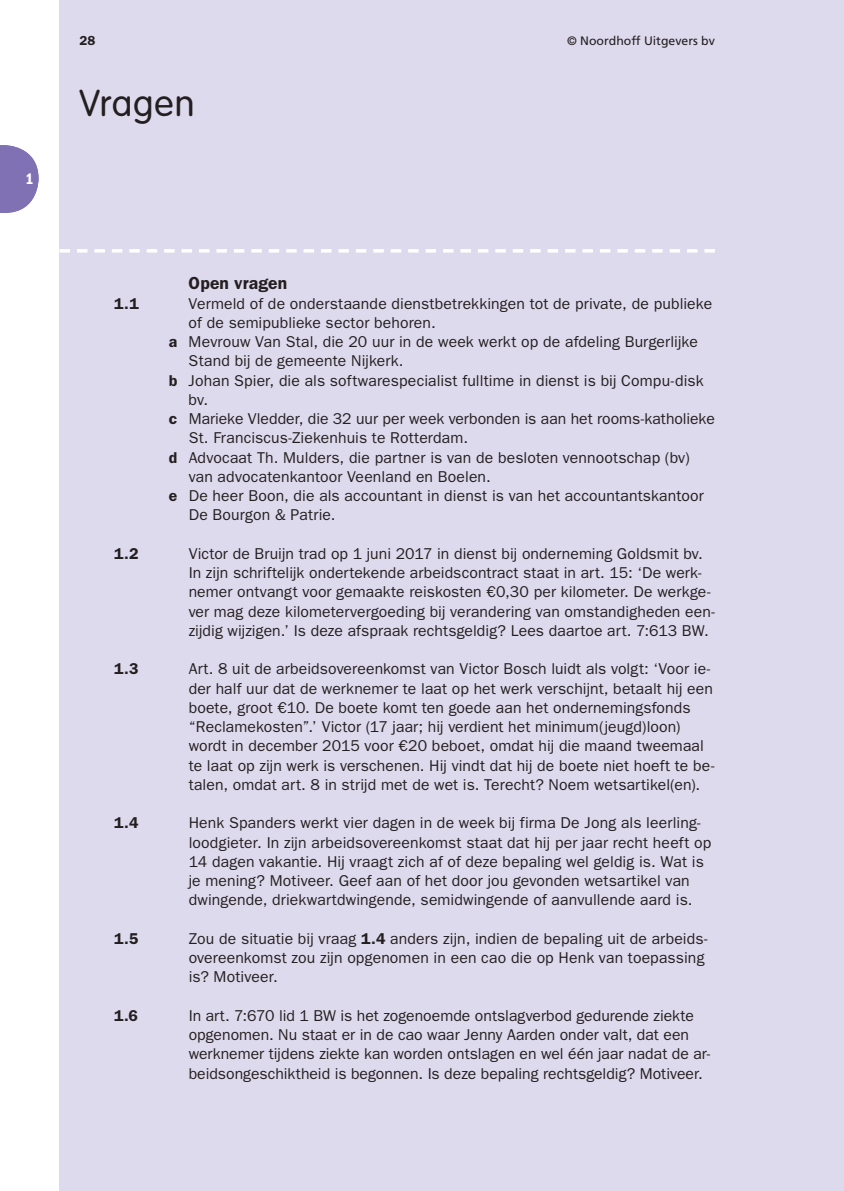
<style>
.page{position:relative;width:844px;height:1191px;background:#fff}
.page>*{position:absolute;margin:0;border:0;box-sizing:border-box;transform-origin:0 0}
.t1{font:300 36.75px "VAG Rounded Std";letter-spacing:.025em;color:#231f20}
.t2{font:600 17.5px "ITC Franklin Gothic Std";letter-spacing:.005em;color:#231f20}
.t3{font:15.75px/19.2px "ITC Franklin Gothic Std";letter-spacing:.005em;color:#231f20}
.t4{font:600 15.75px "ITC Franklin Gothic Std";color:#231f20}
.t5{font:15.75px "ITC Franklin Gothic Std Dm Cd";color:#fff}
.t6{font:600 13.12px "ITC Franklin Gothic Std";color:#231f20}
.t7{font:12.25px "Frutiger LT Std";color:#231f20}
.s1{font-weight:600}
</style>
<div class="page">
<div style="left:60px;top:0;width:783px;height:1191px;background:#dedaed"></div>
<svg style="left:60px;top:249px;width:654px;height:3px"></svg>
<svg style="left:0;top:145px;width:39px;height:68px"></svg>
<p class="t5" style="left:26px;top:173px;width:10px">1</p>
<p class="t6" style="left:79px;top:35px;width:18px">28</p>
<h1 class="t1" style="left:79px;top:87px;width:116px">Vragen</h1>
<p class="t2" style="left:189px;top:277px;width:100px">Open vragen</p>
<p class="t7" style="left:567px;top:35px;width:149px">© Noordhoff Uitgevers bv</p>
<p class="t4" style="left:114px;top:297px;width:26px">1.1</p>
<p class="t3" style="left:188px;top:295px;width:525px">Vermeld of de onderstaande dienstbetrekkingen tot de private, de publieke</p>
<p class="t3" style="left:188px;top:314px;width:248px">of de semipublieke sector behoren.</p>
<p class="t3" style="left:169px;top:333px;width:530px"><span class="s1">a</span> Mevrouw Van Stal, die 20 uur in de week werkt op de afdeling Burgerlijke</p>
<p class="t3" style="left:188px;top:352px;width:216px">Stand bij de gemeente Nijkerk.</p>
<p class="t3" style="left:169px;top:372px;width:536px"><span class="s1">b</span> Johan Spier, die als softwarespecialist fulltime in dienst is bij Compu-disk</p>
<p class="t3" style="left:188px;top:391px;width:21px">bv.</p>
<p class="t3" style="left:169px;top:410px;width:547px"><span class="s1">c</span> Marieke Vledder, die 32 uur per week verbonden is aan het rooms-katholieke</p>
<p class="t3" style="left:189px;top:429px;width:281px">St. Franciscus-Ziekenhuis te Rotterdam.</p>
<p class="t3" style="left:169px;top:449px;width:522px"><span class="s1">d</span> Advocaat Th. Mulders, die partner is van de besloten vennootschap (bv)</p>
<p class="t3" style="left:189px;top:468px;width:303px">van advocatenkantoor Veenland en Boelen.</p>
<p class="t3" style="left:169px;top:487px;width:536px"><span class="s1">e</span> De heer Boon, die als accountant in dienst is van het accountantskantoor</p>
<p class="t3" style="left:189px;top:506px;width:148px">De Bourgon &amp; Patrie.</p>
<p class="t4" style="left:114px;top:547px;width:26px">1.2</p>
<p class="t3" style="left:189px;top:545px;width:527px">Victor de Bruijn trad op 1 juni 2017 in dienst bij onderneming Goldsmit bv.<br>In zijn schriftelijk ondertekende arbeidscontract staat in art. 15: ‘De werk&shy;nemer ontvangt voor gemaakte reiskosten €0,30 per kilometer. De werkge&shy;ver mag deze kilometervergoeding bij verandering van omstandigheden een&shy;zijdig wijzigen.’ Is deze afspraak rechtsgeldig? Lees daartoe art. 7:613 BW.</p>
<p class="t4" style="left:114px;top:663px;width:26px">1.3</p>
<p class="t3" style="left:189px;top:660px;width:527px">Art. 8 uit de arbeidsovereenkomst van Victor Bosch luidt als volgt: ‘Voor ie&shy;der half uur dat de werknemer te laat op het werk verschijnt, betaalt hij een boete, groot €10. De boete komt ten goede aan het ondernemingsfonds “Reclamekosten”.’ Victor (17 jaar; hij verdient het minimum(jeugd)loon) wordt in december 2015 voor €20 beboet, omdat hij die maand tweemaal te laat op zijn werk is verschenen. Hij vindt dat hij de boete niet hoeft te be&shy;talen, omdat art. 8 in strijd met de wet is. Terecht? Noem wetsartikel(en).</p>
<p class="t4" style="left:114px;top:817px;width:26px">1.4</p>
<p class="t3" style="left:189px;top:814px;width:524px">Henk Spanders werkt vier dagen in de week bij firma De Jong als leerling&shy;loodgieter. In zijn arbeidsovereenkomst staat dat hij per jaar recht heeft op 14 dagen vakantie. Hij vraagt zich af of deze bepaling wel geldig is. Wat is je mening? Motiveer. Geef aan of het door jou gevonden wetsartikel van dwingende, driekwartdwingende, semidwingende of aanvullende aard is.</p>
<p class="t4" style="left:114px;top:932px;width:26px">1.5</p>
<p class="t3" style="left:189px;top:930px;width:520px">Zou de situatie bij vraag <span class="s1">1.4</span> anders zijn, indien de bepaling uit de arbeids&shy;overeenkomst zou zijn opgenomen in een cao die op Henk van toepassing is? Motiveer.</p>
<p class="t4" style="left:114px;top:1009px;width:25px">1.6</p>
<p class="t3" style="left:189px;top:1007px;width:523px">In art. 7:670 lid 1 BW is het zogenoemde ontslagverbod gedurende ziekte opgenomen. Nu staat er in de cao waar Jenny Aarden onder valt, dat een werknemer tijdens ziekte kan worden ontslagen en wel één jaar nadat de ar&shy;beidsongeschiktheid is begonnen. Is deze bepaling rechtsgeldig? Motiveer.</p>
</div>
